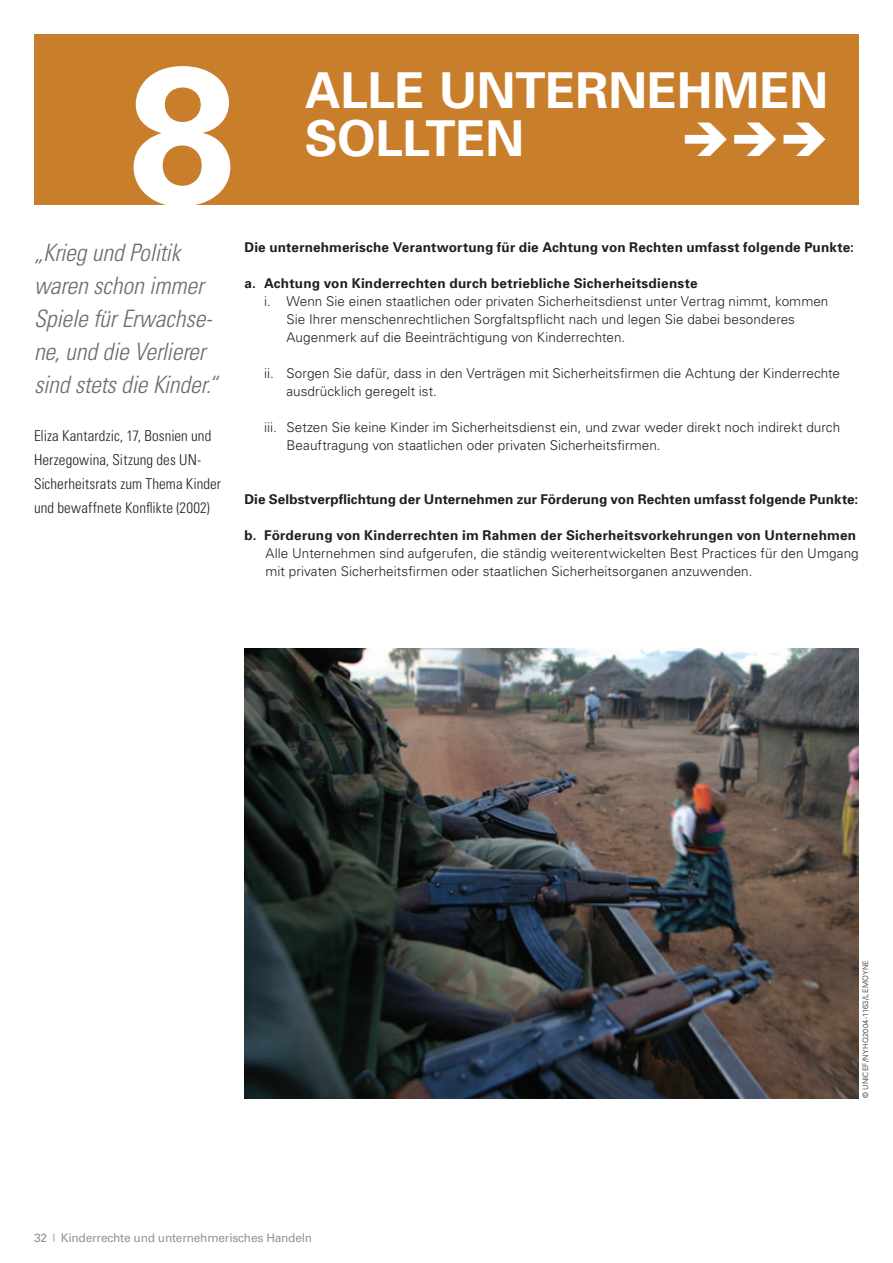
<style>
.page{position:relative;width:893px;height:1263px;background:#fff}
.page>*{position:absolute;margin:0;border:0;box-sizing:border-box;transform-origin:0 0}
.t1{font:700 195px "Univers CE";color:#fff}
.t2{font:700 49.5px/48px "Univers";letter-spacing:-.005em;color:#fff}
.t3{font:46.5px "Wingdings";color:#fff}
.t4{font:italic 300 condensed 24px/33px "Univers";letter-spacing:-.005em;color:#6c6d70}
.t5{font:300 condensed 15px/24px "Univers";letter-spacing:.005em;color:#231f20}
.t6{font:300 13.5px/18px "Univers";letter-spacing:.005em;color:#231f20}
.t7{font:700 13.5px "Univers";letter-spacing:.015em;color:#231f20}
.t8{font:12px "Univers";letter-spacing:-.02em;color:#939598}
.t9{font:300 7.5px "Univers";letter-spacing:.03em;color:#231f20}
</style>
<div class="page">
<div style="left:34px;top:34px;width:825px;height:170px;background:#c87e2b"></div>
<img style="left:244px;top:648px;width:615px;height:450px">
<h1 class="t1" style="left:128px;top:21px;width:110px">8</h1>
<h3 class="t4" style="left:34px;top:236px;width:185px">„Krieg und Politik waren schon immer<br>Spiele für Erwachse&shy;ne, und die Verlierer sind stets die Kinder.“</h3>
<p class="t5" style="left:34px;top:423px;width:189px">Eliza Kantardzic, 17, Bosnien und<br>Herzegowina, Sitzung des UN-<br>Sicherheitsrats zum Thema Kinder und bewaffnete Konflikte (2002)</p>
<h2 class="t2" style="left:305px;top:65px;width:524px">ALLE UNTERNEHMEN<br>SOLLTEN</h2>
<h3 class="t3" style="left:681px;top:114px;width:150px">➔➔➔</h3>
<p class="t7" style="left:244px;top:239px;width:611px">Die unternehmerische Verantwortung für die Achtung von Rechten umfasst folgende Punkte:</p>
<p class="t7" style="left:244px;top:275px;width:455px">a. Achtung von Kinderrechten durch betriebliche Sicherheitsdienste</p>
<p class="t6" style="left:286px;top:292px;width:543px;text-indent:-23px">i. Wenn Sie einen staatlichen oder privaten Sicherheitsdienst unter Vertrag nimmt, kommen<br>Sie Ihrer menschenrechtlichen Sorgfaltspflicht nach und legen Sie dabei besonderes<br>Augenmerk auf die Beeinträchtigung von Kinderrechten.</p>
<p class="t6" style="left:287px;top:364px;width:555px;text-indent:-23px">ii. Sorgen Sie dafür, dass in den Verträgen mit Sicherheitsfirmen die Achtung der Kinderrechte ausdrücklich geregelt ist.</p>
<p class="t6" style="left:287px;top:418px;width:555px;text-indent:-23px">iii. Setzen Sie keine Kinder im Sicherheitsdienst ein, und zwar weder direkt noch indirekt durch<br>Beauftragung von staatlichen oder privaten Sicherheitsfirmen.</p>
<p class="t7" style="left:245px;top:491px;width:615px">Die Selbstverpflichtung der Unternehmen zur Förderung von Rechten umfasst folgende Punkte:</p>
<p class="t7" style="left:245px;top:527px;width:613px">b. Förderung von Kinderrechten im Rahmen der Sicherheitsvorkehrungen von Unternehmen</p>
<p class="t6" style="left:266px;top:544px;width:595px">Alle Unternehmen sind aufgerufen, die ständig weiterentwickelten Best Practices für den Umgang mit privaten Sicherheitsfirmen oder staatlichen Sicherheitsorganen anzuwenden.</p>
<p class="t9" style="left:861px;top:1098px;width:139px;rotate:-90deg">© UNICEF/NYHQ2004-1163/LeMoyne</p>
<p class="t8" style="left:34px;top:1230px;width:280px">32 ❘ Kinderrechte und unternehmerisches Handeln</p>
</div>
